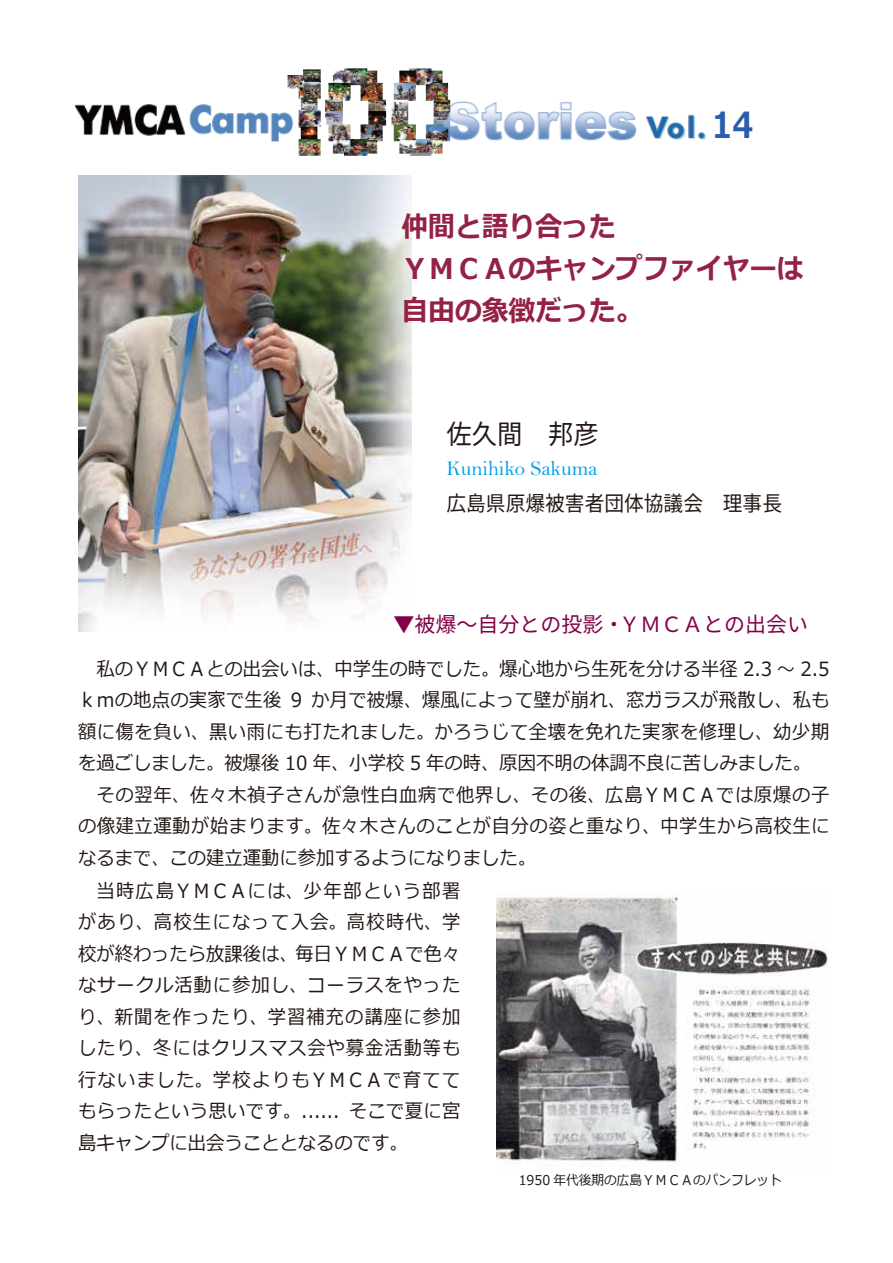
<style>
.page{position:relative;width:893px;height:1263px;background:#fff}
.page>*{position:absolute;margin:0;border:0;box-sizing:border-box;transform-origin:0 0}
.t1{font:700 36px "Meiryo";color:#285fac;scale:.86 1}
.t2{font:700 28.5px/42px "Meiryo";color:#942245;scale:.94 1}
.t3{font:27px "Source Han Sans HW";color:#221815;scale:.94 1}
.t4{font:21px "Source Han Sans HW";color:#830049}
.t5{font:21px "Source Han Sans HW";color:#221815;scale:.94 1}
.t6{font:21px "Bell";color:#00a0e9}
.t7{font:19.5px/31.7px "Meiryo";letter-spacing:.03em;color:#221815;scale:.94 1}
.t8{font:13.5px "Meiryo";color:#221815;scale:.94 1}
</style>
<div class="page">
<img style="left:78px;top:175px;width:333px;height:456px">
<img style="left:75px;top:68px;width:631px;height:88px">
<img style="left:497px;top:896px;width:331px;height:266px">
<h1 class="t1" style="left:711px;top:99px;width:50px">14</h1>
<h2 class="t2" style="left:401px;top:207px;width:429px">仲間と語り合った<br>ＹＭＣＡのキャンプファイヤーは自由の象徴だった。</h2>
<h3 class="t3" style="left:446px;top:419px;width:164px">佐久間　邦彦</h3>
<p class="t6" style="left:446px;top:456px;width:152px">Kunihiko Sakuma</p>
<p class="t5" style="left:446px;top:491px;width:380px">広島県原爆被害者団体協議会　理事長　</p>
<p class="t4" style="left:393px;top:612px;width:416px">▼被爆～自分との投影・ＹＭＣＡとの出会い</p>
<p class="t7" style="left:78px;top:654px;width:801px">　私のＹＭＣＡとの出会いは、中学生の時でした。爆心地から生死を分ける半径 2.3 ～ 2.5ｋｍの地点の実家で生後 9 か月で被爆、爆風によって壁が崩れ、窓ガラスが飛散し、私も額に傷を負い、黒い雨にも打たれました。かろうじて全壊を免れた実家を修理し、幼少期を過ごしました。被爆後 10 年、小学校 5 年の時、原因不明の体調不良に苦しみました。　　その翌年、佐々木禎子さんが急性白血病で他界し、その後、広島ＹＭＣＡでは原爆の子の像建立運動が始まります。佐々木さんのことが自分の姿と重なり、中学生から高校生になるまで、この建立運動に参加するようになりました。<br>　当時広島ＹＭＣＡには、少年部という部署<br>があり、高校生になって入会。高校時代、学<br>校が終わったら放課後は、毎日ＹＭＣＡで色々<br>なサークル活動に参加し、コーラスをやった<br>り、新聞を作ったり、学習補充の講座に参加<br>したり、冬にはクリスマス会や募金活動等も<br>行ないました。学校よりもＹＭＣＡで育てて<br>もらったという思いです。...... そこで夏に宮<br>島キャンプに出会うこととなるのです。</p>
<p class="t8" style="left:519px;top:1171px;width:281px">1950 年代後期の広島ＹＭＣＡのパンフレット</p>
</div>
